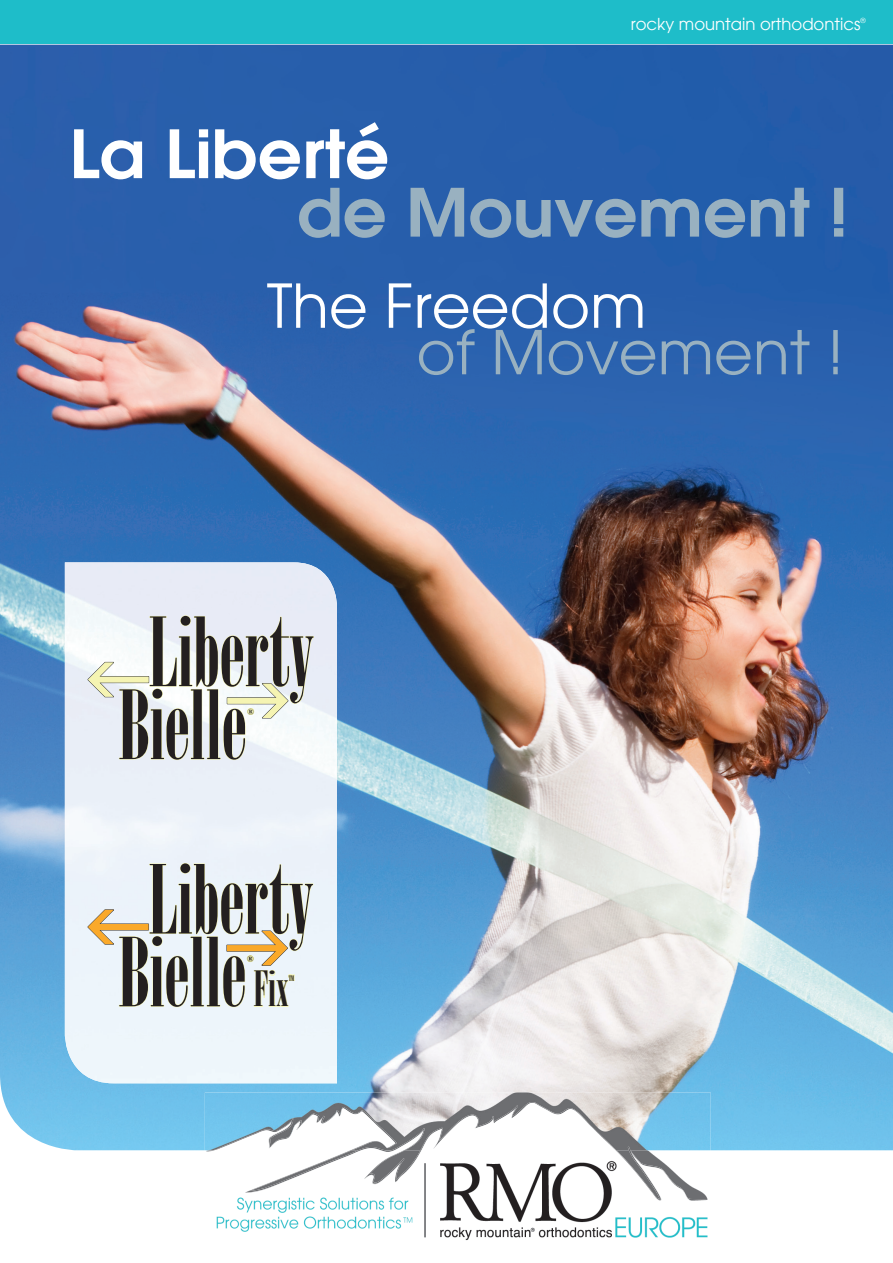
<style>
.page{position:relative;width:893px;height:1263px;background:#fff}
.page>*{position:absolute;margin:0;border:0;box-sizing:border-box;transform-origin:0 0}
.t1{font:94.95px/72.9px "Onyx";color:#231f20}
.t2{font:94.65px/72.8px "Onyx";color:#231f20}
.t3{font:600 66px "Avant Garde";color:#99b1c0;scale:1.05 1}
.t4{font:600 66px "Avant Garde";color:#fff;scale:1.05 1}
.t5{font:60px "Avant Garde";color:#99b1c0}
.t6{font:60px "Avant Garde";color:#fff}
.t7{font:48.45px "Onyx";color:#231f20}
.t8{font:16.5px "Avant Garde";color:#fff}
.t9{font:12.15px "Onyx";color:#3b3c3e}
.t10{font:12.15px "Onyx";color:#231f20}
.t11{font:7.5px "Onyx";color:#231f20}
.t12{font:7.05px "Avant Garde";color:#fff}
</style>
<div class="page">
<img style="left:0;top:45px;width:893px;height:1056px">
<div style="left:0;top:0;width:893px;height:44px;background:#1ebdc9"></div>
<div style="left:65px;top:562px;width:272px;height:521px;background:#ebf2fa"></div>
<svg style="left:4px;top:1102px;width:889px;height:139px"></svg>
<img style="left:205px;top:1150px;width:506px;height:49px">
<img style="left:205px;top:1092px;width:218px;height:58px">
<img style="left:243px;top:1104px;width:285px;height:88px">
<img style="left:250px;top:1102px;width:282px;height:89px">
<svg style="left:87px;top:615px;width:228px;height:145px"></svg>
<svg style="left:87px;top:862px;width:227px;height:149px;background:#eaf1f0"></svg>
<h3 class="t4" style="left:69px;top:110px;width:306px">La Liberté</h3>
<p class="t8" style="left:631px;top:14px;width:231px">rocky mountain orthodontics</p>
<p class="t12" style="left:860px;top:16px;width:7px">®</p>
<h3 class="t3" style="left:297px;top:169px;width:527px">de Mouvement !</h3>
<h3 class="t6" style="left:267px;top:270px;width:381px">The Freedom</h3>
<h3 class="t5" style="left:416px;top:317px;width:429px">of Movement !</h3>
<h1 class="t1" style="left:119px;top:616px;width:196px;text-indent:30px">Liberty<br>Bielle</h1>
<p class="t9" style="left:247px;top:705px;width:9px">®</p>
<h2 class="t2" style="left:119px;top:863px;width:196px;text-indent:30px">Liberty<br>Bielle</h2>
<p class="t10" style="left:247px;top:952px;width:9px">®</p>
<h3 class="t7" style="left:254px;top:961px;width:36px">Fix</h3>
<p class="t11" style="left:289px;top:973px;width:7px">TM</p>
</div>
